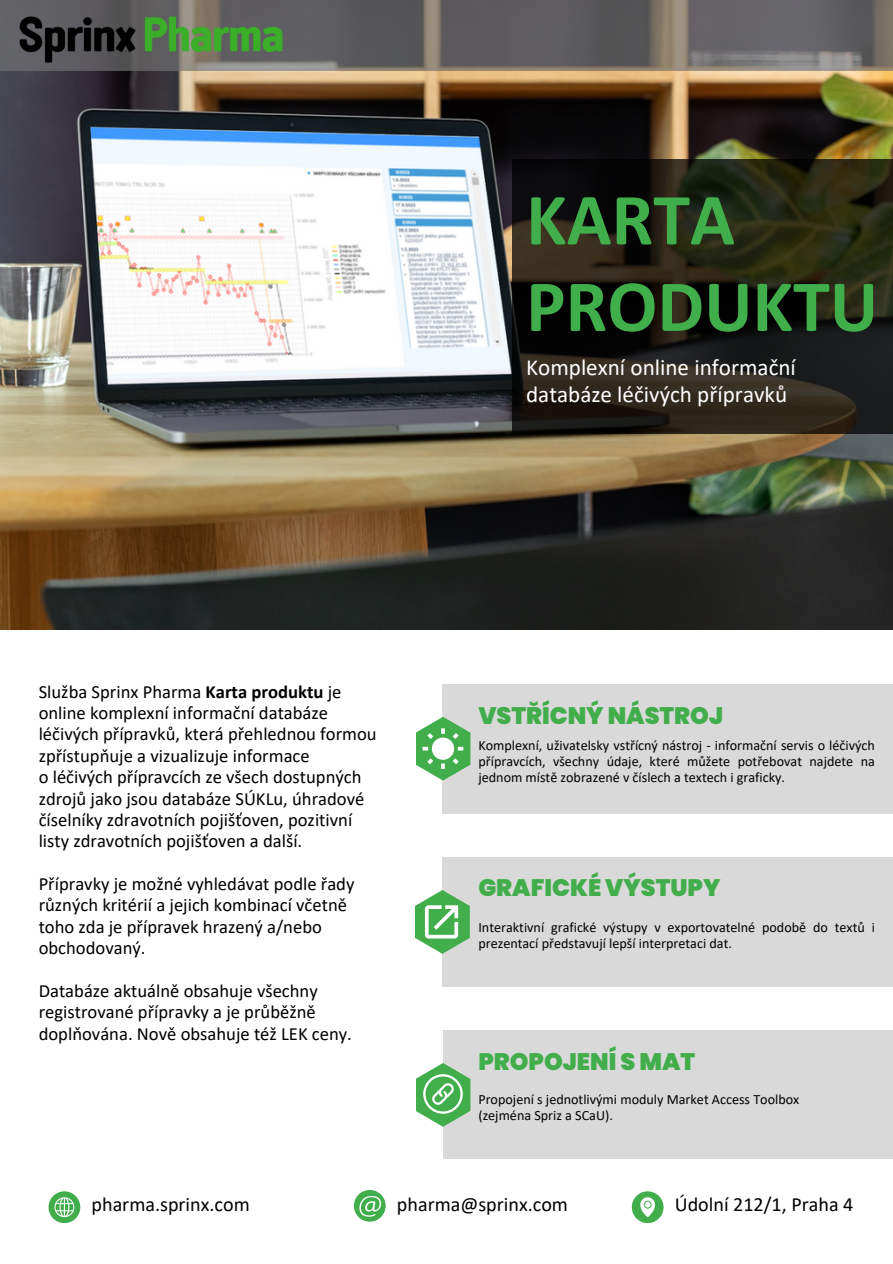
<style>
.page{position:relative;width:893px;height:1264px;background:#fff}
.page>*{position:absolute;margin:0;border:0;box-sizing:border-box;transform-origin:0 0}
.t1{font:700 74.1px "Calibri";color:#40ae4a}
.t2{font:900 23.85px "Poppins";color:#41ae4b}
.t3{font:23.1px "Calibri";color:#fff}
.t4{font:20.1px "Calibri";color:#000}
.t5{font:18.6px/21.3px "Calibri";color:#000}
.t6{font:14.1px/15.8px "Calibri";color:#000;text-align:justify}
.s1{font-weight:700}
</style>
<div class="page">
<div style="left:442px;top:684px;width:450px;height:129px;background:#d9d9d9"></div>
<div style="left:442px;top:857px;width:450px;height:129px;background:#d9d9d9"></div>
<div style="left:443px;top:1030px;width:449px;height:129px;background:#d9d9d9"></div>
<svg style="left:49px;top:1191px;width:31px;height:31px"></svg>
<svg style="left:354px;top:1190px;width:31px;height:31px"></svg>
<svg style="left:631px;top:1191px;width:32px;height:31px"></svg>
<img style="left:0;top:71px;width:892px;height:558px">
<svg style="left:0;top:0;width:892px;height:71px;background:#676464"></svg>
<svg style="left:512px;top:160px;width:380px;height:274px;background:#1e1c13"></svg>
<img style="left:0;top:2px;width:301px;height:69px">
<svg style="left:415px;top:890px;width:55px;height:63px"></svg>
<svg style="left:416px;top:717px;width:54px;height:63px"></svg>
<svg style="left:416px;top:1063px;width:54px;height:63px"></svg>
<p class="t1" style="left:526px;top:189px;width:210px">KARTA</p>
<p class="t1" style="left:526px;top:275px;width:353px">PRODUKTU</p>
<p class="t3" style="left:526px;top:357px;width:271px">Komplexní online informační</p>
<p class="t3" style="left:526px;top:384px;width:262px">databáze léčivých přípravků</p>
<p class="t5" style="left:39px;top:682px;width:339px">Služba Sprinx Pharma <span class="s1">Karta produktu</span> je online komplexní informační databáze léčivých přípravků, která přehlednou formou zpřístupňuje a vizualizuje informace</p>
<p class="t5" style="left:39px;top:768px;width:327px">o léčivých přípravcích ze všech dostupných zdrojů jako jsou databáze SÚKLu, úhradové číselníky zdravotních pojišťoven, pozitivní listy zdravotních pojišťoven a další.</p>
<p class="t5" style="left:39px;top:874px;width:317px">Přípravky je možné vyhledávat podle řady různých kritérií a jejich kombinací včetně toho zda je přípravek hrazený a/nebo obchodovaný.</p>
<p class="t5" style="left:39px;top:981px;width:315px">Databáze aktuálně obsahuje všechny registrované přípravky a je průběžně doplňována. Nově obsahuje též LEK ceny.</p>
<p class="t2" style="left:478px;top:698px;width:246px">VSTŘÍCNÝ NÁSTROJ</p>
<p class="t6" style="left:478px;top:739px;width:398px">Komplexní, uživatelsky vstřícný nástroj - informační servis o léčivých přípravcích, všechny údaje, které můžete potřebovat najdete na jednom místě zobrazené v číslech a textech i graficky.</p>
<p class="t2" style="left:478px;top:871px;width:243px">GRAFICKÉ VÝSTUPY</p>
<p class="t6" style="left:478px;top:920px;width:398px">Interaktivní grafické výstupy v exportovatelné podobě do textů i prezentací představují lepší interpretaci dat.</p>
<p class="t2" style="left:478px;top:1044px;width:218px">PROPOJENÍ S MAT</p>
<p class="t6" style="left:478px;top:1092px;width:322px">Propojení s jednotlivými moduly Market Access Toolbox</p>
<p class="t6" style="left:478px;top:1108px;width:136px">(zejména Spriz a SCaU).</p>
<p class="t4" style="left:91px;top:1195px;width:160px">pharma.sprinx.com</p>
<p class="t4" style="left:397px;top:1195px;width:173px">pharma@sprinx.com</p>
<p class="t4" style="left:674px;top:1195px;width:180px">Údolní 212/1, Praha 4</p>
</div>
